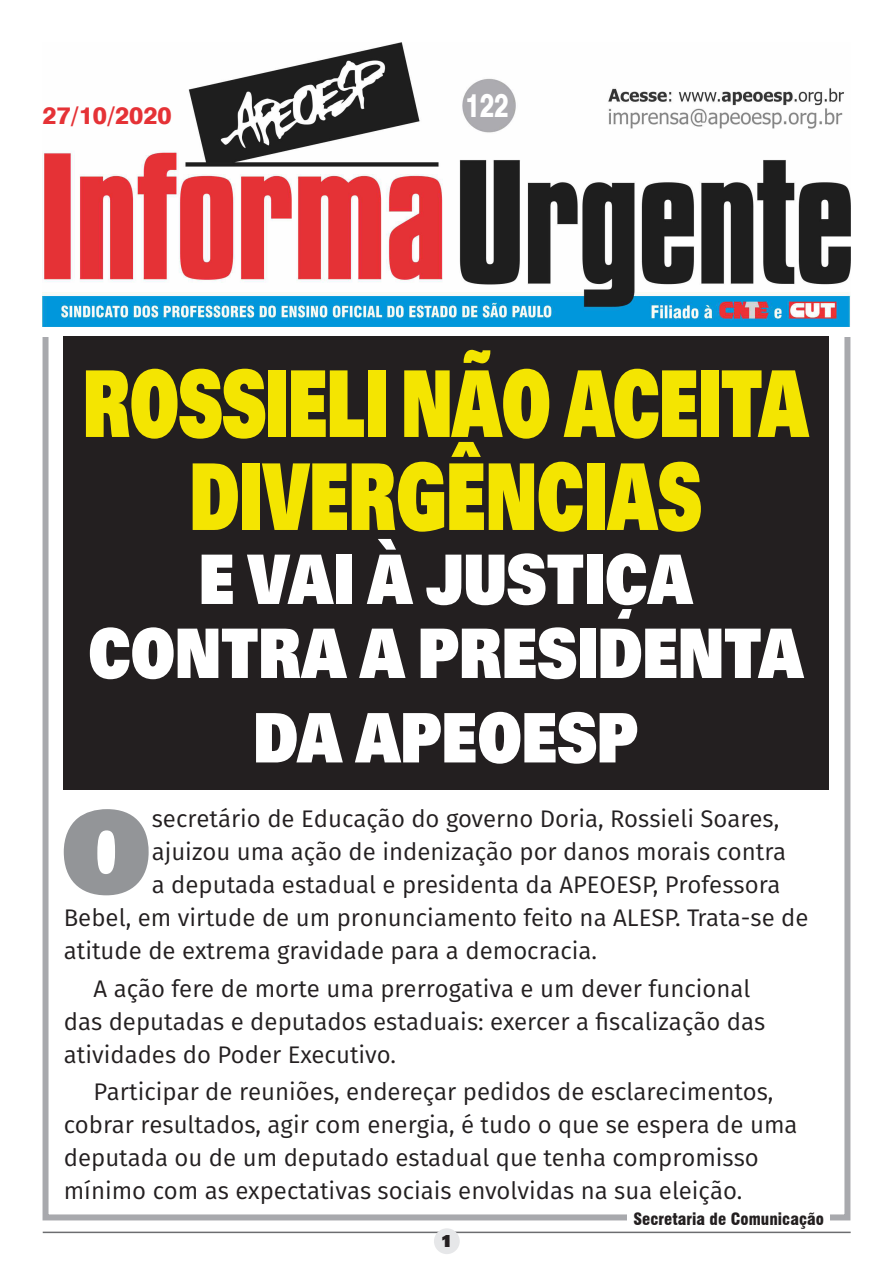
<style>
.page{position:relative;width:893px;height:1263px;background:#fff}
.page>*{position:absolute;margin:0;border:0;box-sizing:border-box;transform-origin:0 0}
.Corpo_do_texto{font:700 123px "U001 DOT Ultr";color:#939598}
.Título{font:700 99.75px/93px "U001 DOT Ultr";letter-spacing:-.01em;color:#f4e501;text-align:center;scale:.67 1}
.Título-2{font:700 73.95px/73.9px "U001 DOT Ultr";color:#fff;text-align:center;scale:.81 1}
.t1{font:800 33px "Swiss 721 BT";color:#fff;scale:.75 1}
.Corpo_do_texto-2{font:24px/33px "Fira Sans";color:#231f20}
.Corpo_do_texto-3{font:800 24px "Swiss 721 BT";color:#e53236}
.Título-3{font:700 18px "U001 DOT Ultr";color:#231f20}
.t2{font:900 condensed 16.5px "Swiss 721 BT";color:#231f20}
</style>
<div class="page">
<hr style="left:43px;top:1231px;width:808px;height:2px;background:#6c6d70">
<div style="left:434px;top:1228px;width:26px;height:26px;background:#e6e7e9;border-radius:50%"></div>
<div style="left:64px;top:336px;width:765px;height:454px;background:#231f20"></div>
<div style="left:43px;top:334px;width:807px;height:886px;border:6px solid #a8a9ad"></div>
<img style="left:43px;top:43px;width:807px;height:284px">
<div style="left:628px;top:1211px;width:202px;height:18px;background:#fff"></div>
<p class="Corpo_do_texto-3" style="left:43px;top:101px;width:131px">27/10/2020</p>
<p class="t1" style="left:465px;top:85px;width:60px">122</p>
<p class="Título" style="left:83px;top:356px;width:1084px">ROSSIELI NÃO ACEITA<br>DIVERGÊNCIAS</p>
<p class="Título-2" style="left:88px;top:542px;width:885px">E VAI À JUSTIÇA<br>CONTRA A PRESIDENTA</p>
<p class="Título-2" style="left:254px;top:700px;width:476px">DA APEOESP</p>
<p class="Corpo_do_texto" style="left:61px;top:779px;width:93px">O</p>
<p class="Corpo_do_texto-2" style="left:152px;top:802px;width:629px">secretário de Educação do governo Doria, Rossieli Soares,</p>
<p class="Corpo_do_texto-2" style="left:152px;top:835px;width:636px">ajuizou uma ação de indenização por danos morais contra</p>
<p class="Corpo_do_texto-2" style="left:152px;top:868px;width:630px">a deputada estadual e presidenta da APEOESP, Professora</p>
<p class="Corpo_do_texto-2" style="left:64px;top:901px;width:746px">Bebel, em virtude de um pronunciamento feito na ALESP. Trata-se de</p>
<p class="Corpo_do_texto-2" style="left:64px;top:934px;width:535px">atitude de extrema gravidade para a democracia.</p>
<p class="Corpo_do_texto-2" style="left:64px;top:971px;width:703px;text-indent:30px">A ação fere de morte uma prerrogativa e um dever funcional das deputadas e deputados estaduais: exercer a fiscalização das atividades do Poder Executivo.</p>
<p class="Corpo_do_texto-2" style="left:64px;top:1074px;width:735px;text-indent:30px">Participar de reuniões, endereçar pedidos de esclarecimentos, cobrar resultados, agir com energia, é tudo o que se espera de uma deputada ou de um deputado estadual que tenha compromisso mínimo com as expectativas sociais envolvidas na sua eleição.</p>
<p class="Título-3" style="left:441px;top:1230px;width:13px">1</p>
<p class="t2" style="left:633px;top:1208px;width:192px">Secretaria de Comunicação</p>
</div>
